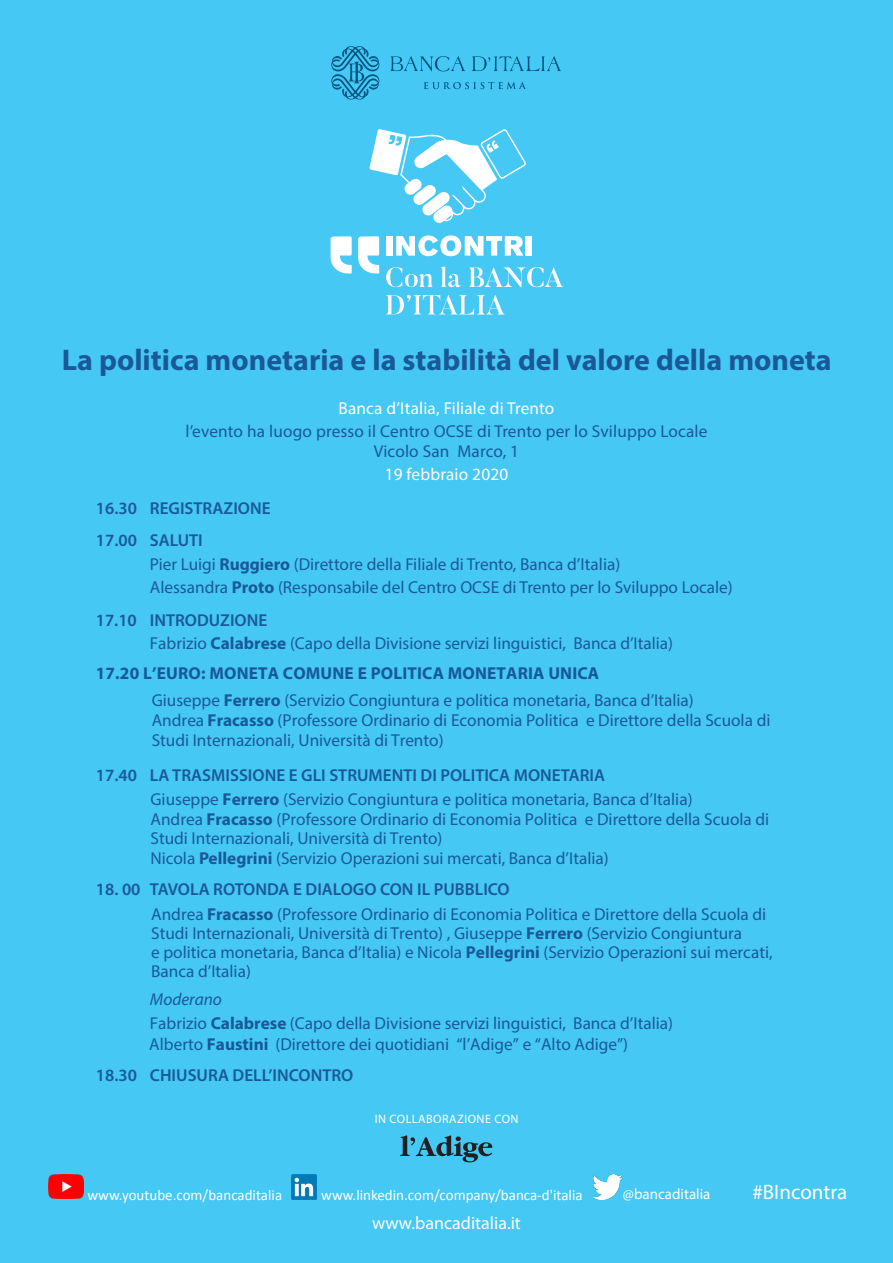
<style>
.page{position:relative;width:893px;height:1263px;background:#45c8f4}
.page>*{position:absolute;margin:0;border:0;box-sizing:border-box;transform-origin:0 0}
.t1{font:700 30px "Myriad Pro";color:#1a5998}
.t2{font:21px "Myriad Pro";color:#fff}
.t3{font:18px "Myriad Pro";color:#fff}
.t4{font:17.25px/23.7px "Myriad Pro";color:#1a5998}
.t5{font:17.25px "Myriad Pro";color:#175998}
.t6{font:600 17.25px/32.2px "Myriad Pro";color:#1a5998}
.t7{font:700 17.25px "Myriad Pro";letter-spacing:.01em;color:#175998}
.t8{font:17.25px "Myriad Pro";letter-spacing:.01em;color:#fff}
.t9{font:15px "Calibri";color:#fff}
.t10{font:15px "Myriad Pro";color:#fff}
.t11{font:12.15px "Myriad Pro";letter-spacing:.04em;color:#fff}
.s1{font-weight:700}
.s2{font-weight:600}
.s3{font-style:italic}
</style>
<div class="page">
<svg style="left:386px;top:267px;width:47px;height:20px"></svg>
<svg style="left:441px;top:266px;width:20px;height:21px"></svg>
<svg style="left:469px;top:267px;width:94px;height:20px"></svg>
<svg style="left:386px;top:295px;width:118px;height:19px"></svg>
<div style="left:386px;top:236px;width:6px;height:20px;background:#fff"></div>
<svg style="left:396px;top:235px;width:127px;height:21px"></svg>
<div style="left:526px;top:236px;width:6px;height:20px;background:#fff"></div>
<svg style="left:358px;top:236px;width:21px;height:38px"></svg>
<svg style="left:330px;top:236px;width:22px;height:38px"></svg>
<svg style="left:369px;top:129px;width:157px;height:94px"></svg>
<svg style="left:390px;top:56px;width:75px;height:15px"></svg>
<svg style="left:472px;top:56px;width:89px;height:15px"></svg>
<svg style="left:424px;top:82px;width:102px;height:7px"></svg>
<svg style="left:331px;top:46px;width:48px;height:54px"></svg>
<img style="left:593px;top:1174px;width:30px;height:25px">
<img style="left:48px;top:1174px;width:35px;height:24px">
<img style="left:292px;top:1175px;width:24px;height:25px">
<svg style="left:400px;top:1135px;width:92px;height:27px"></svg>
<h1 class="t1" style="left:62px;top:340px;width:771px">La politica monetaria e la stabilità del valore della moneta</h1>
<p class="t8" style="left:338px;top:397px;width:217px">Banca d’Italia, Filiale di Trento</p>
<p class="t4" style="left:185px;top:420px;width:523px;line-height:20.7px;text-align:center">l’evento ha luogo presso il Centro OCSE di Trento per lo Sviluppo Locale<br>Vicolo San Marco, 1</p>
<p class="t8" style="left:385px;top:464px;width:125px">19 febbraio 2020</p>
<p class="t6" style="left:96px;top:491px;width:176px">16.30 REGISTRAZIONE<br>17.00 SALUTI</p>
<p class="t4" style="left:150px;top:552px;width:584px">Pier Luigi <span class="s1">Ruggiero</span> (Direttore della Filiale di Trento, Banca d’Italia)<br>Alessandra <span class="s1">Proto</span> (Responsabile del Centro OCSE di Trento per lo Sviluppo Locale)</p>
<p class="t4" style="left:150px;top:608px;width:525px;text-indent:-54px"><span class="s2">17.10 INTRODUZIONE<br></span>Fabrizio <span class="s1">Calabrese</span> (Capo della Divisione servizi linguistici, Banca d’Italia)</p>
<p class="t7" style="left:96px;top:662px;width:505px">17.20 L’EURO: MONETA COMUNE E POLITICA MONETARIA UNICA</p>
<p class="t4" style="left:152px;top:690px;width:620px;line-height:20px">Giuseppe <span class="s1">Ferrero</span> (Servizio Congiuntura e politica monetaria, Banca d’Italia)<br>Andrea <span class="s1">Fracasso</span> (Professore Ordinario di Economia Politica e Direttore della Scuola di<br>Studi Internazionali, Università di Trento)</p>
<p class="t4" style="left:150px;top:763px;width:544px;text-indent:-55px"><span class="s2">17.40 LA TRASMISSIONE E GLI STRUMENTI DI POLITICA MONETARIA<br></span>Giuseppe <span class="s1">Ferrero</span> (Servizio Congiuntura e politica monetaria, Banca d’Italia)</p>
<p class="t4" style="left:150px;top:809px;width:620px;line-height:19.8px">Andrea <span class="s1">Fracasso</span> (Professore Ordinario di Economia Politica e Direttore della Scuola di<br>Studi Internazionali, Università di Trento)<br>Nicola <span class="s1">Pellegrini</span> (Servizio Operazioni sui mercati, Banca d’Italia)</p>
<p class="t4" style="left:151px;top:877px;width:617px;line-height:24.3px;text-indent:-55px"><span class="s2">18. 00 TAVOLA ROTONDA E DIALOGO CON IL PUBBLICO<br></span>Andrea <span class="s1">Fracasso</span> (Professore Ordinario di Economia Politica e Direttore della Scuola di</p>
<p class="t4" style="left:151px;top:923px;width:623px;line-height:19.2px">Studi Internazionali, Università di Trento) , Giuseppe <span class="s1">Ferrero</span> (Servizio Congiuntura<br>e politica monetaria, Banca d’Italia) e Nicola <span class="s1">Pellegrini</span> (Servizio Operazioni sui mercati,<br>Banca d’Italia)</p>
<p class="t4" style="left:150px;top:987px;width:525px"><span class="s3">Moderano<br></span>Fabrizio <span class="s1">Calabrese</span> (Capo della Divisione servizi linguistici, Banca d’Italia)</p>
<p class="t6" style="left:96px;top:1059px;width:259px">18.30 CHIUSURA DELL’INCONTRO</p>
<p class="t11" style="left:375px;top:1112px;width:145px">IN COLLABORAZIONE CON</p>
<p class="t5" style="left:149px;top:1033px;width:480px">Alberto <span class="s1">Faustini</span> (Direttore dei quotidiani “l’Adige” e “Alto Adige”)</p>
<p class="t9" style="left:88px;top:1186px;width:196px">www.youtube.com/bancaditalia</p>
<p class="t9" style="left:321px;top:1185px;width:263px">www.linkedin.com/company/banca-d'italia</p>
<p class="t2" style="left:752px;top:1179px;width:96px">#BIncontra</p>
<p class="t10" style="left:623px;top:1185px;width:89px">@bancaditalia</p>
<p class="t3" style="left:372px;top:1212px;width:150px">www.bancaditalia.it</p>
</div>
